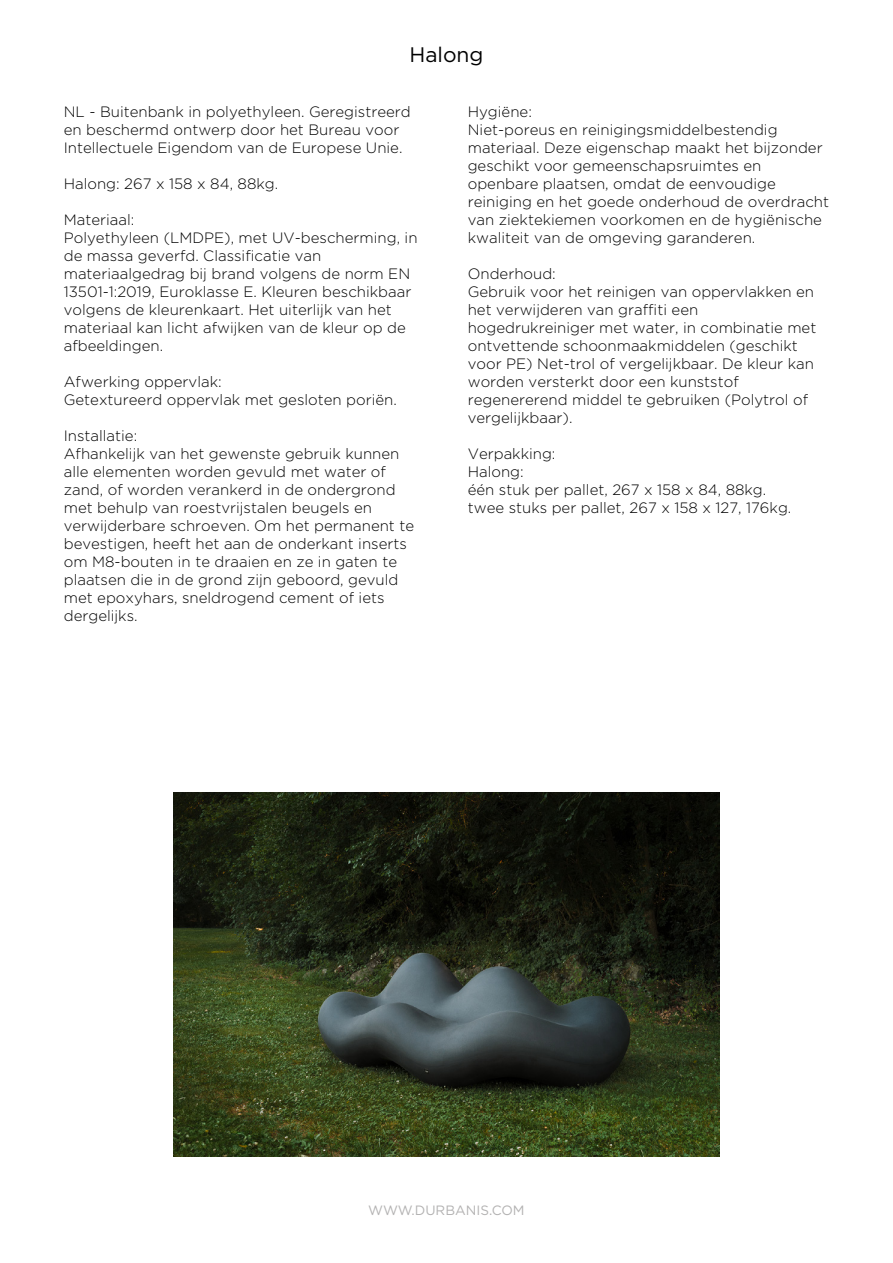
<style>
.page{position:relative;width:893px;height:1263px;background:#fff}
.page>*{position:absolute;margin:0;border:0;box-sizing:border-box;transform-origin:0 0}
.t1{font:21px "Gotham";color:#000}
.t2{font:300 15px/18px "Gotham";color:#000}
.t3{font:13.5px "Gotham";color:#b3b2b2}
</style>
<div class="page">
<img style="left:173px;top:792px;width:547px;height:365px">
<h1 class="t1" style="left:409px;top:41px;width:76px">Halong</h1>
<p class="t2" style="left:64px;top:102px;width:349px">NL - Buitenbank in polyethyleen. Geregistreerd en beschermd ontwerp door het Bureau voor<br>Intellectuele Eigendom van de Europese Unie.</p>
<p class="t2" style="left:64px;top:174px;width:216px">Halong: 267 x 158 x 84, 88kg.</p>
<p class="t2" style="left:64px;top:210px;width:355px">Materiaal:<br>Polyethyleen (LMDPE), met UV-bescherming, in de massa geverfd. Classificatie van materiaalgedrag bij brand volgens de norm EN 13501-1:2019, Euroklasse E. Kleuren beschikbaar volgens de kleurenkaart. Het uiterlijk van het materiaal kan licht afwijken van de kleur op de afbeeldingen.</p>
<p class="t2" style="left:64px;top:372px;width:335px">Afwerking oppervlak:<br>Getextureerd oppervlak met gesloten poriën.</p>
<p class="t2" style="left:64px;top:426px;width:352px">Installatie:<br>Afhankelijk van het gewenste gebruik kunnen alle elementen worden gevuld met water of zand, of worden verankerd in de ondergrond met behulp van roestvrijstalen beugels en verwijderbare schroeven. Om het permanent te bevestigen, heeft het aan de onderkant inserts om M8-bouten in te draaien en ze in gaten te plaatsen die in de grond zijn geboord, gevuld met epoxyhars, sneldrogend cement of iets dergelijks.</p>
<p class="t2" style="left:468px;top:102px;width:363px">Hygiëne:<br>Niet-poreus en reinigingsmiddelbestendig materiaal. Deze eigenschap maakt het bijzonder geschikt voor gemeenschapsruimtes en openbare plaatsen, omdat de eenvoudige reiniging en het goede onderhoud de overdracht van ziektekiemen voorkomen en de hygiënische kwaliteit van de omgeving garanderen.</p>
<p class="t2" style="left:468px;top:264px;width:350px">Onderhoud:<br>Gebruik voor het reinigen van oppervlakken en het verwijderen van graffiti een hogedrukreiniger met water, in combinatie met ontvettende schoonmaakmiddelen (geschikt voor PE) Net-trol of vergelijkbaar. De kleur kan worden versterkt door een kunststof regenererend middel te gebruiken (Polytrol of vergelijkbaar).</p>
<p class="t2" style="left:468px;top:444px;width:325px">Verpakking:<br>Halong:<br>één stuk per pallet, 267 x 158 x 84, 88kg. twee stuks per pallet, 267 x 158 x 127, 176kg.</p>
<p class="t3" style="left:368px;top:1202px;width:158px">WWW.DURBANIS.COM</p>
</div>
